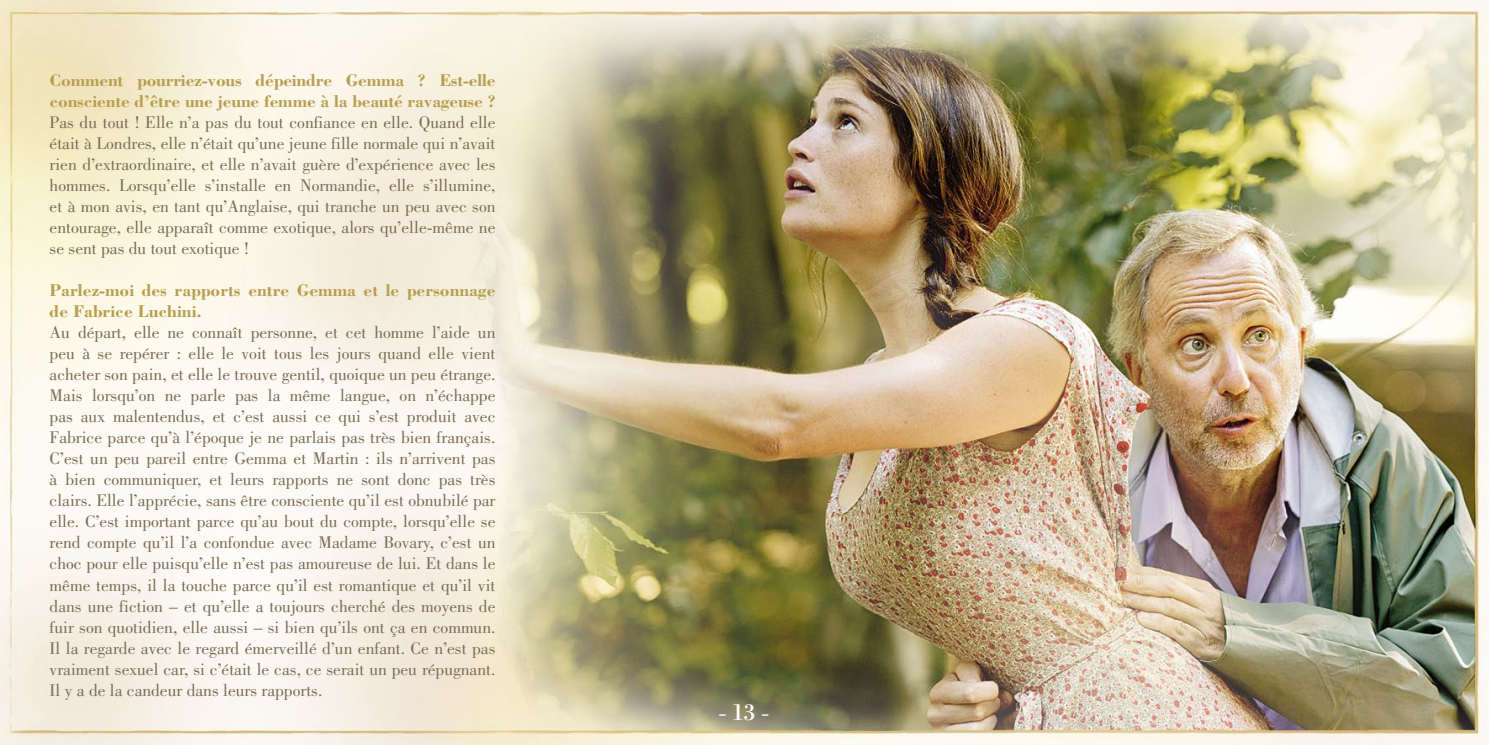
<style>
.page{position:relative;width:1489px;height:745px;background:#fff}
.page>*{position:absolute;margin:0;border:0;box-sizing:border-box;transform-origin:0 0}
.t1{font:24.5px "Bodoni";color:#fff}
.t2{font:17.5px/21px "Bodoni";color:#7b6d56;text-align:justify}
.t3{font:700 17.5px/21px "Bodoni";letter-spacing:-.01em;color:#b99e50}
</style>
<div class="page">
<img style="left:0;top:0;width:1488px;height:744px">
<p class="t3" style="left:50px;top:69px;width:447px">Comment pourriez-vous dépeindre Gemma ? Est-elle consciente d’être une jeune femme à la beauté ravageuse ?</p>
<p class="t2" style="left:50px;top:112px;width:447px">Pas du tout ! Elle n’a pas du tout confiance en elle. Quand elle était à Londres, elle n’était qu’une jeune fille normale qui n’avait rien d’extraordinaire, et elle n’avait guère d’expérience avec les hommes. Lorsqu’elle s’installe en Normandie, elle s’illumine, et à mon avis, en tant qu’Anglaise, qui tranche un peu avec son entourage, elle apparaît comme exotique, alors qu’elle-même ne se sent pas du tout exotique !</p>
<p class="t3" style="left:50px;top:279px;width:447px">Parlez-moi des rapports entre Gemma et le personnage de Fabrice Luchini.</p>
<p class="t2" style="left:50px;top:322px;width:447px">Au départ, elle ne connaît personne, et cet homme l’aide un peu à se repérer : elle le voit tous les jours quand elle vient acheter son pain, et elle le trouve gentil, quoique un peu étrange.<br>Mais lorsqu’on ne parle pas la même langue, on n’échappe pas aux malentendus, et c’est aussi ce qui s’est produit avec Fabrice parce qu’à l’époque je ne parlais pas très bien français.<br>C’est un peu pareil entre Gemma et Martin : ils n’arrivent pas à bien communiquer, et leurs rapports ne sont donc pas très clairs. Elle l’apprécie, sans être consciente qu’il est obnubilé par elle. C’est important parce qu’au bout du compte, lorsqu’elle se rend compte qu’il l’a confondue avec Madame Bovary, c’est un choc pour elle puisqu’elle n’est pas amoureuse de lui. Et dans le même temps, il la touche parce qu’il est romantique et qu’il vit dans une fiction – et qu’elle a toujours cherché des moyens de fuir son quotidien, elle aussi – si bien qu’ils ont ça en commun.<br>Il la regarde avec le regard émerveillé d’un enfant. Ce n’est pas vraiment sexuel car, si c’était le cas, ce serait un peu répugnant.<br>Il y a de la candeur dans leurs rapports.</p>
<h1 class="t1" style="left:718px;top:696px;width:52px">- 13 -</h1>
</div>
